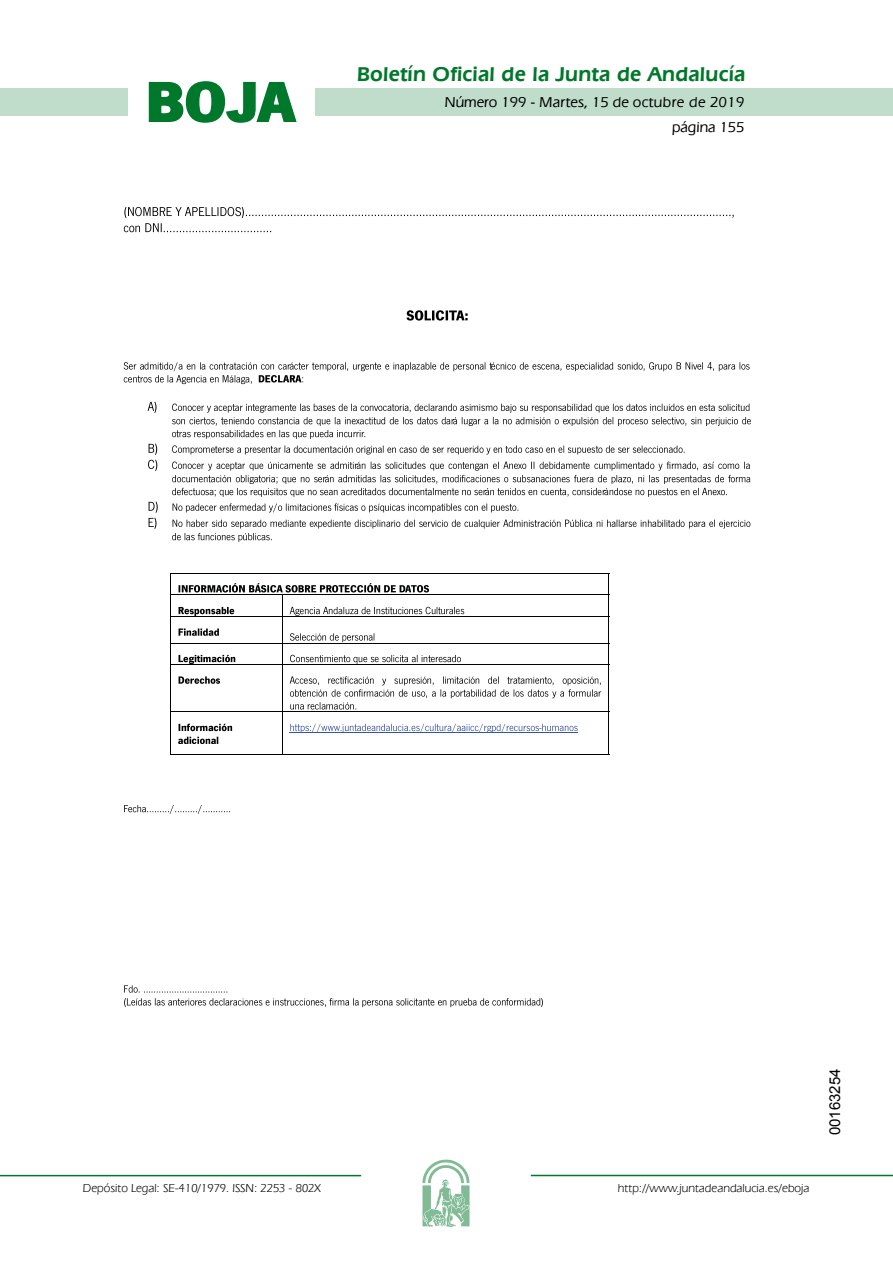
<style>
.page{position:relative;width:893px;height:1263px;background:#fff}
.page>*{position:absolute;margin:0;border:0;box-sizing:border-box;transform-origin:0 0}
.t1{font:700 57.75px "News Got T";color:#00782c;scale:1.14 1}
.t2{font:600 21px "Eras IT Cby BT";letter-spacing:.01em;color:#00782c}
.t3{font:500 15px/24.5px "Eras IT Cby BT";color:#000;text-align:right}
.t4{font:15px "Arial";color:#000}
.t5{font:12px "Eras IT Cby BT";color:#000}
</style>
<div class="page">
<div style="left:315px;top:88px;width:577px;height:28px;background:#bfddca"></div>
<div style="left:0;top:88px;width:128px;height:28px;background:#bfddca"></div>
<hr style="left:0;top:1175px;width:361px;height:1px;background:#00782c">
<svg style="left:422px;top:1159px;width:47px;height:68px"></svg>
<hr style="left:531px;top:1175px;width:361px;height:1px;background:#00782c">
<svg style="left:148px;top:81px;width:149px;height:42px"></svg>
<svg style="left:124px;top:207px;width:609px;height:25px"></svg>
<svg style="left:406px;top:310px;width:61px;height:11px"></svg>
<svg style="left:124px;top:362px;width:625px;height:22px"></svg>
<svg style="left:148px;top:402px;width:8px;height:11px"></svg>
<svg style="left:172px;top:404px;width:579px;height:35px"></svg>
<svg style="left:172px;top:445px;width:512px;height:10px"></svg>
<svg style="left:148px;top:444px;width:9px;height:27px"></svg>
<svg style="left:172px;top:462px;width:578px;height:35px"></svg>
<svg style="left:172px;top:503px;width:346px;height:9px"></svg>
<svg style="left:148px;top:502px;width:10px;height:27px"></svg>
<svg style="left:172px;top:520px;width:578px;height:22px"></svg>
<hr style="left:170px;top:573px;width:439px;height:1px;background:#010202">
<hr style="left:170px;top:594px;width:439px;height:1px;background:#010202">
<hr style="left:170px;top:616px;width:439px;height:1px;background:#010202">
<hr style="left:170px;top:643px;width:439px;height:1px;background:#010202">
<hr style="left:170px;top:664px;width:439px;height:1px;background:#010202">
<hr style="left:170px;top:712px;width:439px;height:1px;background:#010202">
<hr style="left:170px;top:754px;width:439px;height:1px;background:#010202">
<hr style="left:170px;top:573px;width:1px;height:182px;background:#010202">
<hr style="left:282px;top:594px;width:1px;height:161px;background:#010202">
<hr style="left:608px;top:573px;width:1px;height:182px;background:#010202">
<svg style="left:178px;top:583px;width:251px;height:10px"></svg>
<svg style="left:178px;top:607px;width:56px;height:9px"></svg>
<svg style="left:290px;top:607px;width:174px;height:9px"></svg>
<svg style="left:178px;top:629px;width:41px;height:7px"></svg>
<svg style="left:290px;top:633px;width:84px;height:9px"></svg>
<svg style="left:178px;top:655px;width:57px;height:9px"></svg>
<svg style="left:290px;top:655px;width:171px;height:9px"></svg>
<svg style="left:178px;top:676px;width:42px;height:8px"></svg>
<svg style="left:290px;top:676px;width:311px;height:34px"></svg>
<svg style="left:178px;top:724px;width:54px;height:7px"></svg>
<svg style="left:178px;top:737px;width:40px;height:7px"></svg>
<svg style="left:290px;top:724px;width:287px;height:8px"></svg>
<hr style="left:290px;top:732px;width:288px;height:1px;background:#3953a4">
<svg style="left:124px;top:805px;width:106px;height:9px"></svg>
<svg style="left:124px;top:985px;width:419px;height:22px"></svg>
<h1 class="t1" style="left:145px;top:68px;width:133px">BOJA</h1>
<h2 class="t2" style="left:357px;top:62px;width:390px">Boletín Oficial de la Junta de Andalucía</h2>
<p class="t3" style="left:445px;top:90px;width:301px">Número 199 - Martes, 15 de octubre de 2019 página 155</p>
<p class="t5" style="left:83px;top:1181px;width:239px">Depósito Legal: SE-410/1979. ISSN: 2253 - 802X</p>
<p class="t5" style="left:618px;top:1181px;width:193px">http://www.juntadeandalucia.es/eboja</p>
<p class="t4" style="left:825px;top:1135px;width:68px;rotate:-90deg">00163254</p>
</div>
